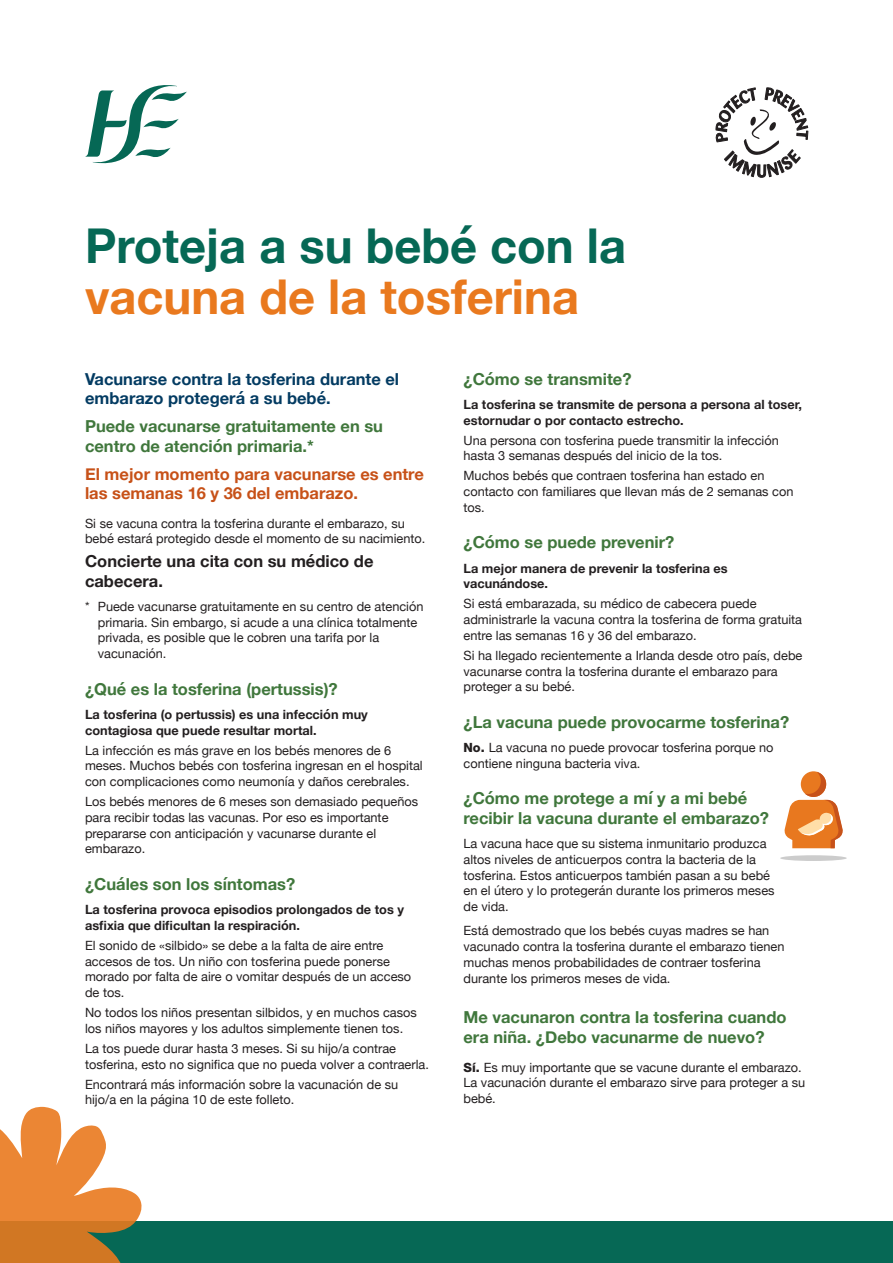
<style>
.page{position:relative;width:893px;height:1263px;background:#fff}
.page>*{position:absolute;margin:0;border:0;box-sizing:border-box;transform-origin:0 0}
.t1{font:700 48px "Helvetica Neue";color:#066855}
.t2{font:700 48px "Helvetica Neue";color:#e9791e}
.t3{font:700 16.5px/19.5px "Helvetica Neue";color:#40773c}
.t4{font:700 16.5px/19.5px "Helvetica Neue";color:#c75118}
.t5{font:700 16.5px/19.5px "Helvetica Neue";color:#033b62}
.t6{font:700 16.5px/19.5px "Helvetica Neue";color:#231f20}
.t7{font:12.75px/15.8px "Helvetica Neue";color:#231f20}
.t8{font:700 12.75px/15.8px "Helvetica Neue";color:#231f20}
.s1{font-family:"Helvetica Neue LT Std";font-weight:800}
</style>
<div class="page">
<svg style="left:85px;top:85px;width:102px;height:79px"></svg>
<svg style="left:716px;top:88px;width:92px;height:90px"></svg>
<div style="left:780px;top:855px;width:67px;height:6px;background:#ccc;border-radius:50%"></div>
<svg style="left:784px;top:772px;width:59px;height:76px"></svg>
<div style="left:0;top:1221px;width:893px;height:42px;background:#066855"></div>
<svg style="left:0;top:1107px;width:142px;height:156px"></svg>
<h1 class="t1" style="left:85px;top:209px;width:543px">Proteja a su bebé con la</h1>
<h1 class="t2" style="left:85px;top:259px;width:495px">vacuna de la tosferina</h1>
<p class="t5" style="left:85px;top:369px;width:316px">Vacunarse contra la tosferina durante el embarazo protegerá a su bebé.</p>
<p class="t3" style="left:85px;top:417px;width:299px">Puede vacunarse gratuitamente en su centro de atención primaria.*</p>
<p class="t4" style="left:85px;top:464px;width:340px">El mejor momento para vacunarse es entre las semanas 16 y 36 del embarazo.</p>
<p class="t7" style="left:85px;top:516px;width:342px">Si se vacuna contra la tosferina durante el embarazo, su bebé estará protegido desde el momento de su nacimiento.</p>
<p class="t6" style="left:85px;top:552px;width:290px">Concierte una cita con su médico de cabecera.</p>
<p class="t7" style="left:98px;top:599px;width:327px;text-indent:-13px">* Puede vacunarse gratuitamente en su centro de atención primaria. Sin embargo, si acude a una clínica totalmente privada, es posible que le cobren una tarifa por la vacunación.</p>
<p class="t3" style="left:85px;top:679px;width:254px">¿Qué es la tosferina (pertussis)?</p>
<p class="t8" style="left:85px;top:707px;width:284px">La tosferina (o pertussis) es una infección muy contagiosa que puede resultar mortal.</p>
<p class="t7" style="left:85px;top:743px;width:339px">La infección es más grave en los bebés menores de 6 meses. Muchos bebés con tosferina ingresan en el hospital con complicaciones como neumonía y daños cerebrales.</p>
<p class="t7" style="left:85px;top:794px;width:335px">Los bebés menores de 6 meses son demasiado pequeños para recibir todas las vacunas. Por eso es importante prepararse con anticipación y vacunarse durante el embarazo.</p>
<p class="t3" style="left:85px;top:875px;width:212px">¿Cuáles son los síntomas?</p>
<p class="t8" style="left:85px;top:902px;width:320px">La tosferina provoca episodios prolongados de tos y asfixia que dificultan la respiración.</p>
<p class="t7" style="left:85px;top:938px;width:328px">El sonido de «silbido» se debe a la falta de aire entre accesos de tos. Un niño con tosferina puede ponerse morado por falta de aire o vomitar después de un acceso de tos.</p>
<p class="t7" style="left:85px;top:1005px;width:333px">No todos los niños presentan silbidos, y en muchos casos los niños mayores y los adultos simplemente tienen tos.</p>
<p class="t7" style="left:85px;top:1041px;width:345px">La tos puede durar hasta 3 meses. Si su hijo/a contrae tosferina, esto no significa que no pueda volver a contraerla.</p>
<p class="t7" style="left:85px;top:1077px;width:315px">Encontrará más información sobre la vacunación de su hijo/a en la página 10 de este folleto.</p>
<p class="t3" style="left:463px;top:369px;width:170px">¿Cómo se transmite?</p>
<p class="t8" style="left:463px;top:397px;width:340px">La tosferina se transmite de persona a persona al toser, estornudar o por contacto estrecho.</p>
<p class="t7" style="left:463px;top:433px;width:317px">Una persona con tosferina puede transmitir la infección hasta 3 semanas después del inicio de la tos.</p>
<p class="t7" style="left:463px;top:469px;width:331px">Muchos bebés que contraen tosferina han estado en contacto con familiares que llevan más de 2 semanas con tos.</p>
<p class="t3" style="left:463px;top:533px;width:212px">¿Cómo se puede prevenir?</p>
<p class="t8" style="left:463px;top:560px;width:266px">La mejor manera de prevenir la tosferina es vacunándose.</p>
<p class="t7" style="left:463px;top:597px;width:340px">Si está embarazada, su médico de cabecera puede administrarle la vacuna contra la tosferina de forma gratuita entre las semanas 16 y 36 del embarazo.</p>
<p class="t7" style="left:463px;top:648px;width:340px">Si ha llegado recientemente a Irlanda desde otro país, debe vacunarse contra la tosferina durante el embarazo para proteger a su bebé.</p>
<p class="t3" style="left:463px;top:713px;width:327px">¿La vacuna puede provocarme tosferina?</p>
<p class="t7" style="left:463px;top:740px;width:312px"><span class="s1">No.</span> La vacuna no puede provocar tosferina porque no contiene ninguna bacteria viva.</p>
<p class="t3" style="left:463px;top:789px;width:307px">¿Cómo me protege a mí y a mi bebé recibir la vacuna durante el embarazo?</p>
<p class="t7" style="left:463px;top:836px;width:313px">La vacuna hace que su sistema inmunitario produzca altos niveles de anticuerpos contra la bacteria de la tosferina. Estos anticuerpos también pasan a su bebé en el útero y lo protegerán durante los primeros meses de vida.</p>
<p class="t7" style="left:463px;top:924px;width:322px">Está demostrado que los bebés cuyas madres se han vacunado contra la tosferina durante el embarazo tienen muchas menos probabilidades de contraer tosferina durante los primeros meses de vida.</p>
<p class="t3" style="left:463px;top:1008px;width:325px">Me vacunaron contra la tosferina cuando era niña. ¿Debo vacunarme de nuevo?</p>
<p class="t7" style="left:463px;top:1060px;width:343px"><span class="s1">Sí.</span> Es muy importante que se vacune durante el embarazo.<br>La vacunación durante el embarazo sirve para proteger a su bebé.</p>
</div>
